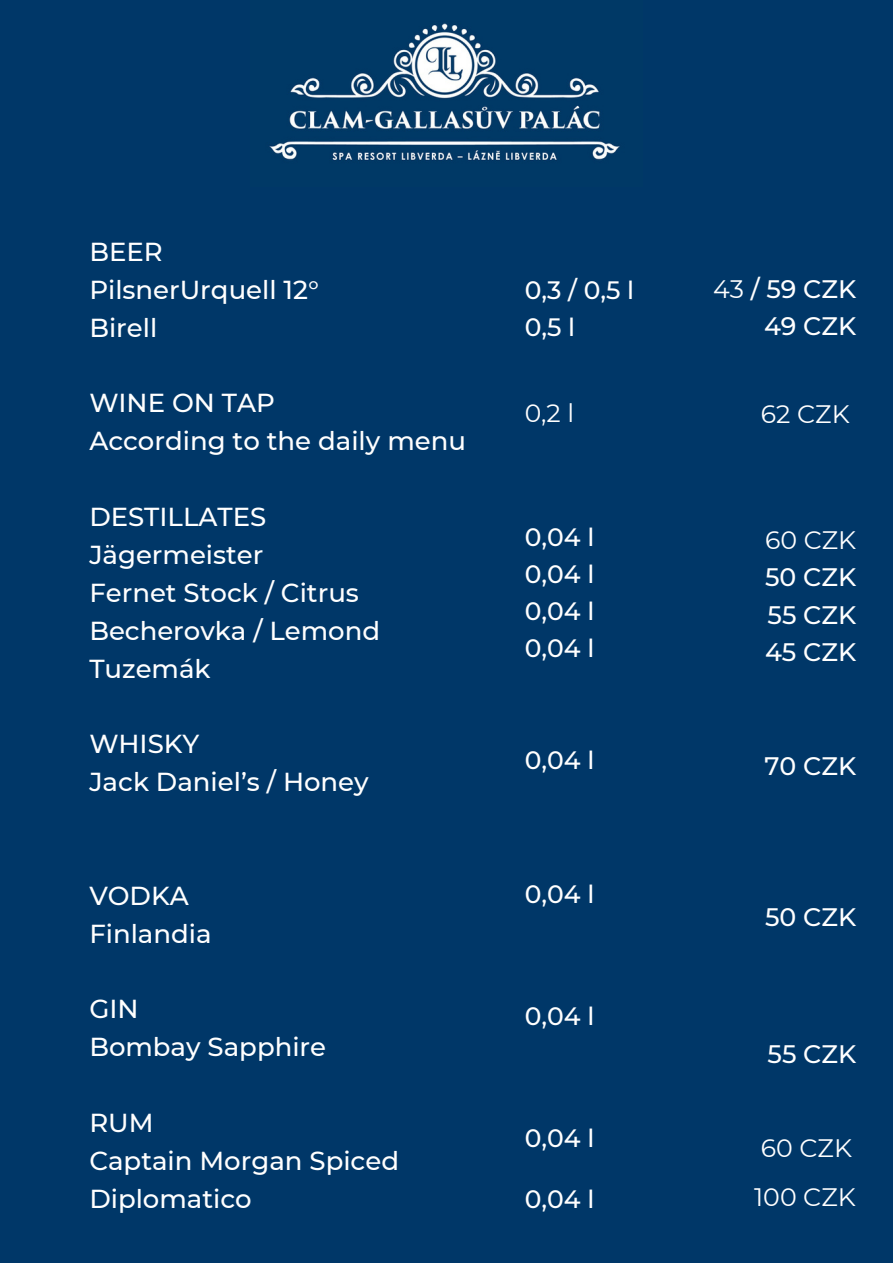
<style>
.page{position:relative;width:893px;height:1264px;background:#fff}
.page>*{position:absolute;margin:0;border:0;box-sizing:border-box;transform-origin:0 0}
.t1{font:500 25.95px/37.8px "Montserrat";color:#fff}
.t2{font:500 25.2px/37.2px "Montserrat";color:#fff;text-align:right}
.t3{font:25.2px "Montserrat";color:#fff}
.t4{font:500 25.05px "Montserrat";color:#fff}
.t5{font:25.05px "Montserrat";color:#fff}
.s1{font-weight:400}
</style>
<div class="page">
<div style="left:0;top:0;width:892px;height:1262px;background:#003768"></div>
<img style="left:269px;top:23px;width:351px;height:138px">
<p class="t1" style="left:89px;top:233px;width:75px">BEER</p>
<p class="t1" style="left:89px;top:271px;width:231px">PilsnerUrquell 12°</p>
<p class="t1" style="left:89px;top:308px;width:69px">Birell</p>
<p class="t1" style="left:89px;top:384px;width:187px">WINE ON TAP</p>
<p class="t1" style="left:89px;top:422px;width:378px">According to the daily menu</p>
<p class="t1" style="left:89px;top:498px;width:178px">DESTILLATES</p>
<p class="t1" style="left:89px;top:535px;width:176px">Jägermeister</p>
<p class="t1" style="left:89px;top:573px;width:292px">Fernet Stock / Citrus<br>Becherovka / Lemond<br>Tuzemák</p>
<p class="t1" style="left:89px;top:725px;width:111px">WHISKY</p>
<p class="t1" style="left:89px;top:762px;width:281px">Jack Daniel’s / Honey</p>
<p class="t1" style="left:89px;top:876px;width:101px">VODKA</p>
<p class="t1" style="left:89px;top:914px;width:124px">Finlandia</p>
<p class="t1" style="left:89px;top:990px;width:51px">GIN</p>
<p class="t1" style="left:89px;top:1027px;width:238px">Bombay Sapphire</p>
<p class="t1" style="left:89px;top:1103px;width:66px">RUM</p>
<p class="t1" style="left:89px;top:1141px;width:311px">Captain Morgan Spiced</p>
<p class="t1" style="left:89px;top:1179px;width:164px">Diplomatico</p>
<p class="t4" style="left:524px;top:275px;width:111px">0,3 / 0,5 l</p>
<p class="t4" style="left:524px;top:311px;width:52px">0,5 l</p>
<p class="t5" style="left:524px;top:397px;width:51px">0,2 l</p>
<p class="t4" style="left:524px;top:522px;width:71px">0,04 l</p>
<p class="t4" style="left:524px;top:558px;width:71px">0,04 l</p>
<p class="t4" style="left:524px;top:596px;width:71px">0,04 l</p>
<p class="t4" style="left:524px;top:632px;width:71px">0,04 l</p>
<p class="t4" style="left:524px;top:744px;width:71px">0,04 l</p>
<p class="t4" style="left:524px;top:878px;width:71px">0,04 l</p>
<p class="t4" style="left:524px;top:1000px;width:71px">0,04 l</p>
<p class="t4" style="left:524px;top:1122px;width:71px">0,04 l</p>
<p class="t4" style="left:524px;top:1183px;width:71px">0,04 l</p>
<p class="t2" style="left:713px;top:270px;width:145px"><span class="s1">43</span> / 59 CZK<br>49 CZK</p>
<p class="t3" style="left:760px;top:398px;width:90px">62 CZK</p>
<p class="t3" style="left:765px;top:524px;width:93px">60 CZK</p>
<p class="t2" style="left:765px;top:558px;width:92px">50 CZK</p>
<p class="t2" style="left:767px;top:596px;width:90px">55 CZK</p>
<p class="t2" style="left:765px;top:633px;width:93px">45 CZK</p>
<p class="t2" style="left:764px;top:747px;width:93px">70 CZK</p>
<p class="t2" style="left:765px;top:898px;width:92px">50 CZK</p>
<p class="t2" style="left:767px;top:1035px;width:90px">55 CZK</p>
<p class="t3" style="left:760px;top:1132px;width:93px">60 CZK</p>
<p class="t3" style="left:754px;top:1181px;width:103px">100 CZK</p>
</div>
